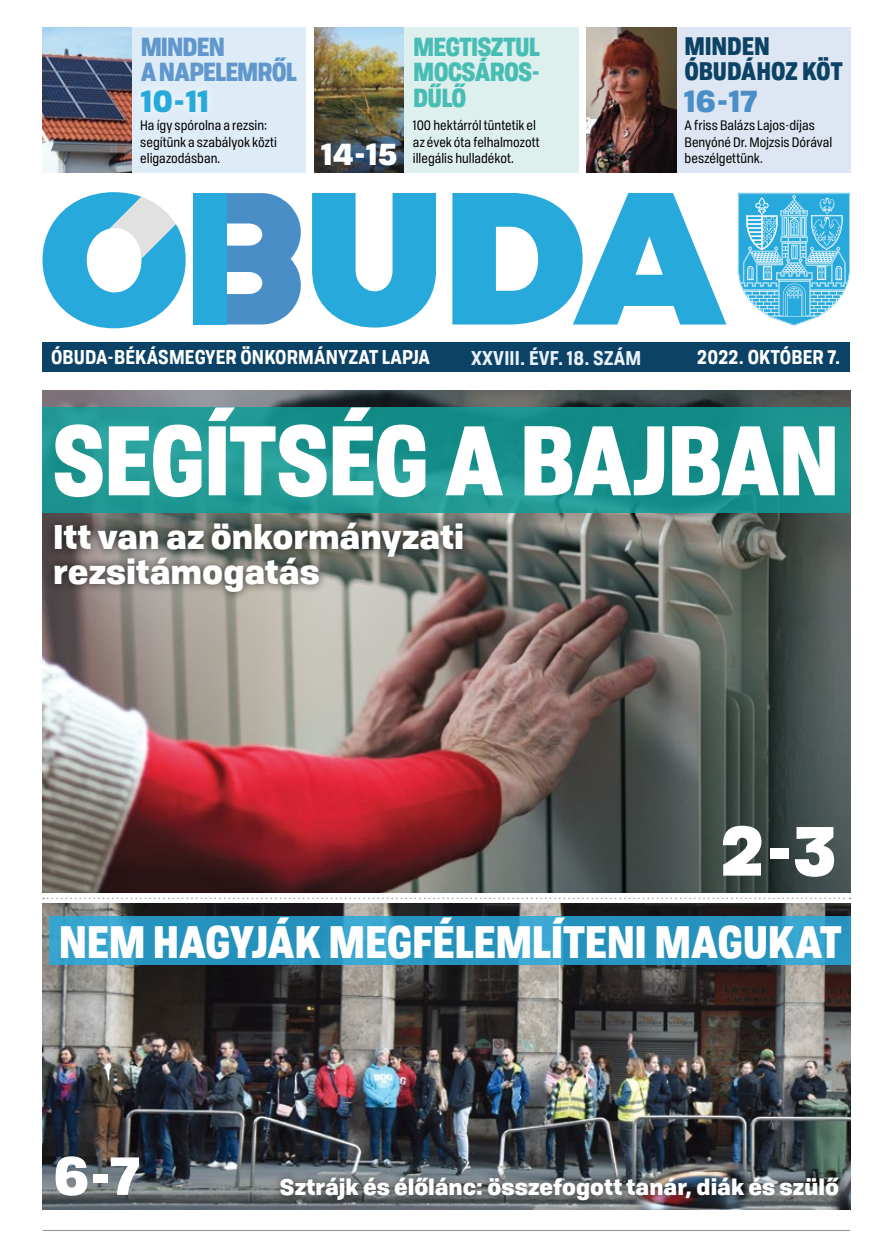
<style>
.page{position:relative;width:893px;height:1255px;background:#fff}
.page>*{position:absolute;margin:0;border:0;box-sizing:border-box;transform-origin:0 0}
.t1{font:900 96px "Tofino Pro Personal Narrow";letter-spacing:-.015em;color:#fff}
.t2{font:900 68.85px "Tofino Pro Personal";color:#fff}
.t3{font:900 52.95px "Tofino Pro Personal";color:#fff}
.t4{font:900 44.4px "Tofino Pro Personal Narrow";letter-spacing:-.005em;color:#fff}
.t5{font:900 33px/34.5px "Tofino Pro Personal";letter-spacing:-.005em;color:#fff}
.t6{font:900 30px "Tofino Pro Personal";color:#4a8ec7}
.t7{font:900 30px "Tofino Pro Personal";color:#28a9dc}
.t8{font:900 30px "Tofino Pro Personal";color:#fff}
.t9{font:900 25.5px/25.5px "Tofino Pro Personal Narrow";letter-spacing:-.03em;color:#48bdb4;text-align:justify}
.t10{font:900 25.5px/25.5px "Tofino Pro Personal Narrow";letter-spacing:-.03em;color:#6097cd}
.t11{font:900 24.75px/24.8px "Tofino Pro Personal Narrow";letter-spacing:-.005em;color:#0b4265}
.t12{font:900 21.75px "Tofino Pro Personal";color:#fff}
.t13{font:700 19.5px "Tofino Pro Personal Narrow";letter-spacing:.01em;color:#fff}
.t14{font:700 19.5px "Tofino Pro Personal Narrow";letter-spacing:.01em;color:#e6f1f9}
.t15{font:13.5px/16.5px "Tofino Pro Personal Narrow";color:#000}
</style>
<div class="page">
<svg style="left:312px;top:193px;width:124px;height:134px"></svg>
<svg style="left:452px;top:193px;width:274px;height:131px"></svg>
<svg style="left:226px;top:193px;width:75px;height:131px"></svg>
<svg style="left:43px;top:192px;width:143px;height:136px"></svg>
<div style="left:193px;top:193px;width:33px;height:131px;background:#28a9dc"></div>
<svg style="left:737px;top:192px;width:113px;height:134px;background:#74c7e8"></svg>
<div style="left:43px;top:342px;width:807px;height:30px;background:#0b4265"></div>
<div style="left:587px;top:27px;width:263px;height:145px;background:#dee6f3"></div>
<div style="left:43px;top:27px;width:263px;height:145px;background:#deecf7"></div>
<img style="left:43px;top:27px;width:89px;height:145px">
<div style="left:315px;top:27px;width:263px;height:145px;background:#def0ee"></div>
<img style="left:315px;top:27px;width:89px;height:145px">
<img style="left:587px;top:27px;width:89px;height:145px">
<img style="left:43px;top:390px;width:807px;height:502px">
<svg style="left:43px;top:897px;width:807px;height:2px"></svg>
<hr style="left:43px;top:1229px;width:807px;height:1px;background:#99999a">
<svg style="left:43px;top:406px;width:807px;height:106px;background:#1c938f"></svg>
<div style="left:132px;top:81px;width:85px;height:40px;background:#e2eef8"></div>
<img style="left:43px;top:903px;width:807px;height:306px">
<div style="left:45px;top:514px;width:427px;height:87px;background:#000;opacity:.66"></div>
<svg style="left:49px;top:915px;width:801px;height:49px;background:#2b96c0"></svg>
<div style="left:271px;top:1168px;width:576px;height:41px;background:#000;opacity:.66"></div>
<h3 class="t10" style="left:141px;top:32px;width:158px">MINDEN<br>A NAPELEMRŐL</h3>
<p class="t15" style="left:140px;top:116px;width:138px">Ha így spórolna a rezsin: segítünk a szabályok közti eligazodásban.</p>
<h3 class="t7" style="left:141px;top:75px;width:70px">10-11</h3>
<h3 class="t8" style="left:321px;top:128px;width:78px">14-15</h3>
<h3 class="t9" style="left:413px;top:32px;width:129px">MEGTISZTUL MOCSÁROS-DŰLŐ</h3>
<p class="t15" style="left:413px;top:116px;width:128px">100 hektárról tüntetik el az évek óta felhalmozott illegális hulladékot.</p>
<p class="t15" style="left:685px;top:116px;width:149px">A friss Balázs Lajos-díjas<br>Benyóné Dr. Mojzsis Dórával beszélgettünk.</p>
<h3 class="t11" style="left:684px;top:32px;width:160px">MINDEN<br>ÓBUDÁHOZ KÖT</h3>
<h3 class="t6" style="left:684px;top:75px;width:75px">16-17</h3>
<h3 class="t13" style="left:51px;top:342px;width:380px">ÓBUDA-BÉKÁSMEGYER ÖNKORMÁNYZAT LAPJA</h3>
<h3 class="t14" style="left:471px;top:343px;width:171px">XXVIII. ÉVF. 18. SZÁM</h3>
<h3 class="t13" style="left:697px;top:342px;width:145px">2022. OKTÓBER 7.</h3>
<h1 class="t1" style="left:52px;top:383px;width:789px">SEGÍTSÉG A BAJBAN</h1>
<h3 class="t5" style="left:53px;top:517px;width:413px">Itt van az önkormányzati rezsitámogatás</h3>
<h2 class="t2" style="left:721px;top:791px;width:117px">2-3</h2>
<h3 class="t4" style="left:59px;top:906px;width:784px">NEM HAGYJÁK MEGFÉLEMLÍTENI MAGUKAT</h3>
<h3 class="t3" style="left:54px;top:1130px;width:87px">6-7</h3>
<h3 class="t12" style="left:280px;top:1168px;width:561px">Sztrájk és élőlánc: összefogott tanár, diák és szülő</h3>
</div>
